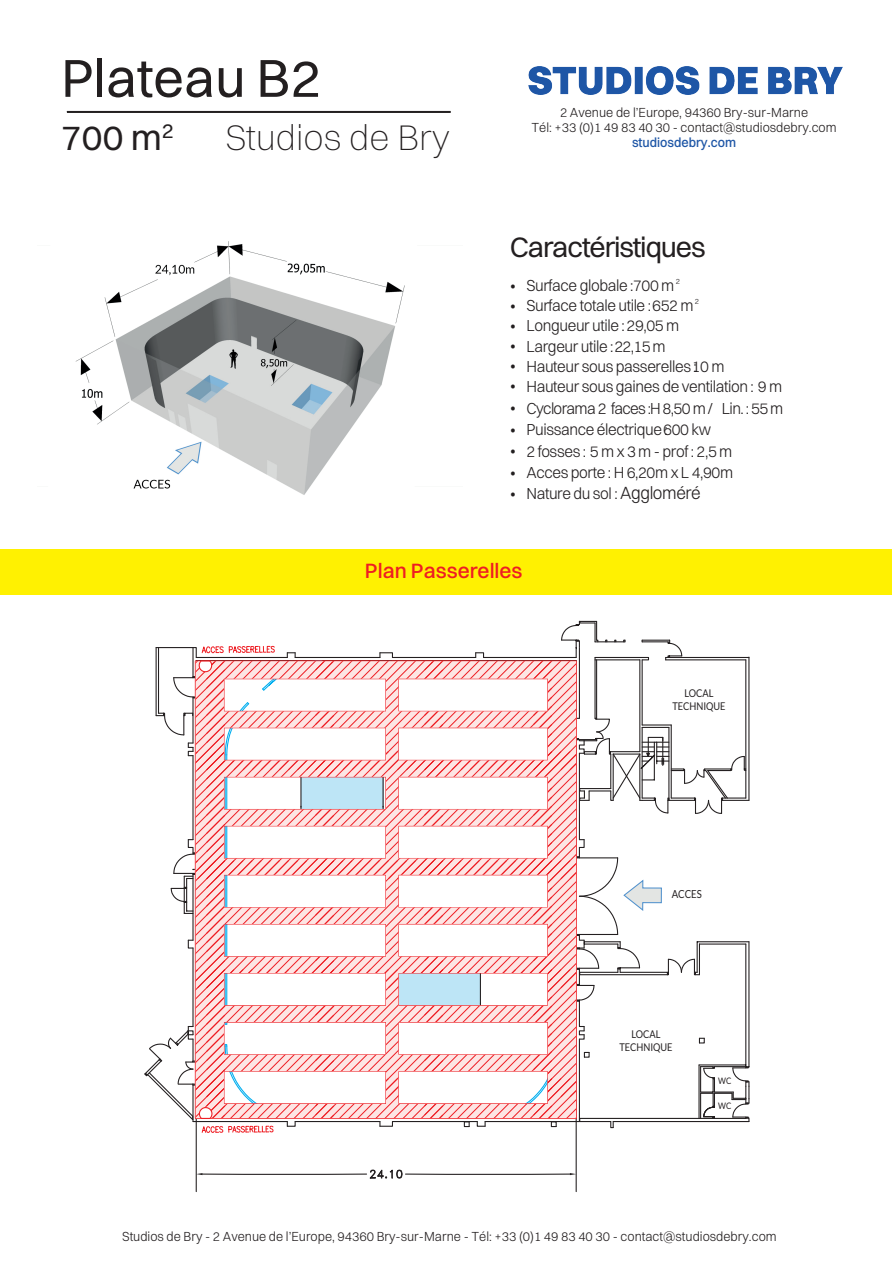
<style>
.page{position:relative;width:893px;height:1263px;background:#fff}
.page>*{position:absolute;margin:0;border:0;box-sizing:border-box;transform-origin:0 0}
.t1{font:54px "Switzer";color:#231f20}
.t2{font:200 36px "Switzer";color:#231f20}
.t3{font:36px "Switzer";color:#231f20}
.t4{font:28.5px "Switzer";letter-spacing:-.04em;color:#231f20}
.t5{font:500 21px "Switzer";color:#ee1d23}
.t6{font:300 16.2px/20px "Switzer";letter-spacing:-.025em;color:#231f20;scale:.95 1}
.t7{font:300 13.35px/15.1px "Switzer";color:#231f20;text-align:center;scale:.95 1}
.t8{font:500 13.35px "Switzer";color:#1e56a6;scale:.95 1}
.t9{font:11.1px "Lato";color:#231f20;scale:.87 1}
.t10{font:10.65px/12.8px "Lato";color:#231f20;text-align:center;scale:.87 1}
.t11{font:9px "Lato";color:#231f20;scale:.87 1}
.s1{font-size:17.85px}
</style>
<div class="page">
<img style="left:75px;top:241px;width:330px;height:254px">
<hr style="left:67px;top:111px;width:384px;height:2px;background:#231f20">
<hr style="left:192px;top:874px;width:2px;height:66px;background:#231f20">
<hr style="left:485px;top:1121px;width:94px;height:1px;background:#231f20">
<hr style="left:579px;top:1039px;width:1px;height:82px;background:#231f20">
<hr style="left:698px;top:1065px;width:2px;height:53px;background:#231f20">
<hr style="left:576px;top:1001px;width:1px;height:190px;background:#231f20">
<hr style="left:580px;top:1118px;width:166px;height:1px;background:#231f20">
<hr style="left:613px;top:1121px;width:136px;height:1px;background:#231f20">
<hr style="left:580px;top:1121px;width:31px;height:1px;background:#231f20">
<svg style="left:610px;top:1121px;width:4px;height:8px"></svg>
<hr style="left:748px;top:942px;width:1px;height:125px;background:#231f20">
<hr style="left:745px;top:944px;width:1px;height:123px;background:#231f20">
<hr style="left:699px;top:1064px;width:47px;height:1px;background:#231f20">
<svg style="left:700px;top:1065px;width:50px;height:57px"></svg>
<hr style="left:697px;top:941px;width:52px;height:1px;background:#231f20">
<hr style="left:699px;top:943px;width:47px;height:1px;background:#231f20">
<svg style="left:583px;top:1051px;width:7px;height:7px"></svg>
<hr style="left:392px;top:1121px;width:85px;height:1px;background:#231f20">
<svg style="left:463px;top:1122px;width:7px;height:5px"></svg>
<hr style="left:295px;top:1121px;width:85px;height:1px;background:#231f20">
<svg style="left:379px;top:1121px;width:15px;height:6px"></svg>
<hr style="left:196px;top:1085px;width:1px;height:106px;background:#231f20">
<hr style="left:483px;top:657px;width:93px;height:1px;background:#231f20">
<svg style="left:196px;top:1167px;width:380px;height:12px"></svg>
<hr style="left:748px;top:657px;width:1px;height:143px;background:#231f20">
<hr style="left:639px;top:660px;width:1px;height:92px;background:#231f20">
<hr style="left:642px;top:660px;width:1px;height:65px;background:#231f20">
<hr style="left:745px;top:660px;width:1px;height:138px;background:#231f20">
<hr style="left:579px;top:647px;width:1px;height:71px;background:#231f20">
<hr style="left:594px;top:657px;width:2px;height:61px;background:#231f20">
<hr style="left:596px;top:660px;width:1px;height:58px;background:#231f20">
<hr style="left:579px;top:753px;width:1px;height:87px;background:#231f20">
<svg style="left:577px;top:718px;width:173px;height:96px"></svg>
<hr style="left:595px;top:641px;width:30px;height:1px;background:#231f20">
<hr style="left:595px;top:657px;width:53px;height:1px;background:#231f20">
<hr style="left:595px;top:659px;width:45px;height:1px;background:#231f20">
<svg style="left:641px;top:640px;width:109px;height:21px"></svg>
<svg style="left:623px;top:639px;width:3px;height:4px"></svg>
<svg style="left:560px;top:620px;width:39px;height:37px"></svg>
<hr style="left:392px;top:657px;width:84px;height:1px;background:#231f20">
<svg style="left:475px;top:652px;width:17px;height:6px"></svg>
<hr style="left:295px;top:657px;width:85px;height:1px;background:#231f20">
<svg style="left:379px;top:652px;width:15px;height:6px"></svg>
<hr style="left:192px;top:756px;width:2px;height:84px;background:#231f20">
<svg style="left:170px;top:838px;width:25px;height:76px"></svg>
<svg style="left:577px;top:838px;width:128px;height:206px"></svg>
<div style="left:0;top:549px;width:891px;height:45px;background:#fff101"></div>
<svg style="left:476px;top:1121px;width:82px;height:6px"></svg>
<svg style="left:196px;top:661px;width:380px;height:457px"></svg>
<svg style="left:144px;top:939px;width:155px;height:194px"></svg>
<svg style="left:155px;top:645px;width:168px;height:112px"></svg>
<img style="left:529px;top:66px;width:313px;height:29px">
<h1 class="t1" style="left:61px;top:45px;width:262px">Plateau B2</h1>
<h2 class="t3" style="left:61px;top:115px;width:114px">700 m<sup>2</sup></h2>
<h2 class="t2" style="left:225px;top:116px;width:226px">Studios de Bry</h2>
<p class="t7" style="left:531px;top:105px;width:323px">2 Avenue de l’Europe, 94360 Bry-sur-Marne<br>Tél: +33 (0)1 49 83 40 30 - contact@studiosdebry.com</p>
<p class="t8" style="left:632px;top:135px;width:111px">studiosdebry.com</p>
<h3 class="t4" style="left:510px;top:230px;width:198px">Caractéristiques</h3>
<p class="t6" style="left:510px;top:275px;width:181px">• Surface globale :700 m <sup>2</sup></p>
<p class="t6" style="left:526px;top:315px;width:210px">Longueur utile : 29,05 m<br>Largeur utile :22,15 m<br>Hauteur sous passerelles : 10 m</p>
<p class="t6" style="left:526px;top:375px;width:272px;line-height:21.8px;text-indent:-17px">• Hauteur sous gaines de ventilation : 9 m Cyclorama 2 faces :H 8,50 m / Lin. : 55 m Puissance électrique :600 kw<br>2 fosses : 5 m x 3 m - prof : 2,5 m</p>
<p class="t6" style="left:510px;top:462px;width:237px">• Acces porte : H 6,20m x L 4,90m</p>
<p class="t6" style="left:510px;top:484px;width:203px">• Nature du sol : <span class="s1">Aggloméré</span></p>
<p class="t6" style="left:526px;top:295px;width:183px">Surface totale utile : 652 m <sup>2</sup></p>
<p class="t6" style="left:510px;top:295px;width:8px;text-align:justify">• • • •</p>
<p class="t6" style="left:510px;top:397px;width:8px">•</p>
<p class="t6" style="left:510px;top:418px;width:8px;line-height:21.6px">• •</p>
<p class="t5" style="left:365px;top:558px;width:159px">Plan Passerelles</p>
<p class="t10" style="left:672px;top:687px;width:63px">LOCAL<br>TECHNIQUE</p>
<p class="t9" style="left:672px;top:888px;width:36px">ACCES</p>
<p class="t10" style="left:619px;top:1028px;width:63px">LOCAL<br>TECHNIQUE</p>
<p class="t11" style="left:718px;top:1075px;width:17px">WC</p>
<p class="t11" style="left:718px;top:1101px;width:17px">WC</p>
<p class="t7" style="left:122px;top:1228px;width:690px">Studios de Bry - 2 Avenue de l’Europe, 94360 Bry-sur-Marne - Tél: +33 (0)1 49 83 40 30 - contact@studiosdebry.com</p>
</div>
